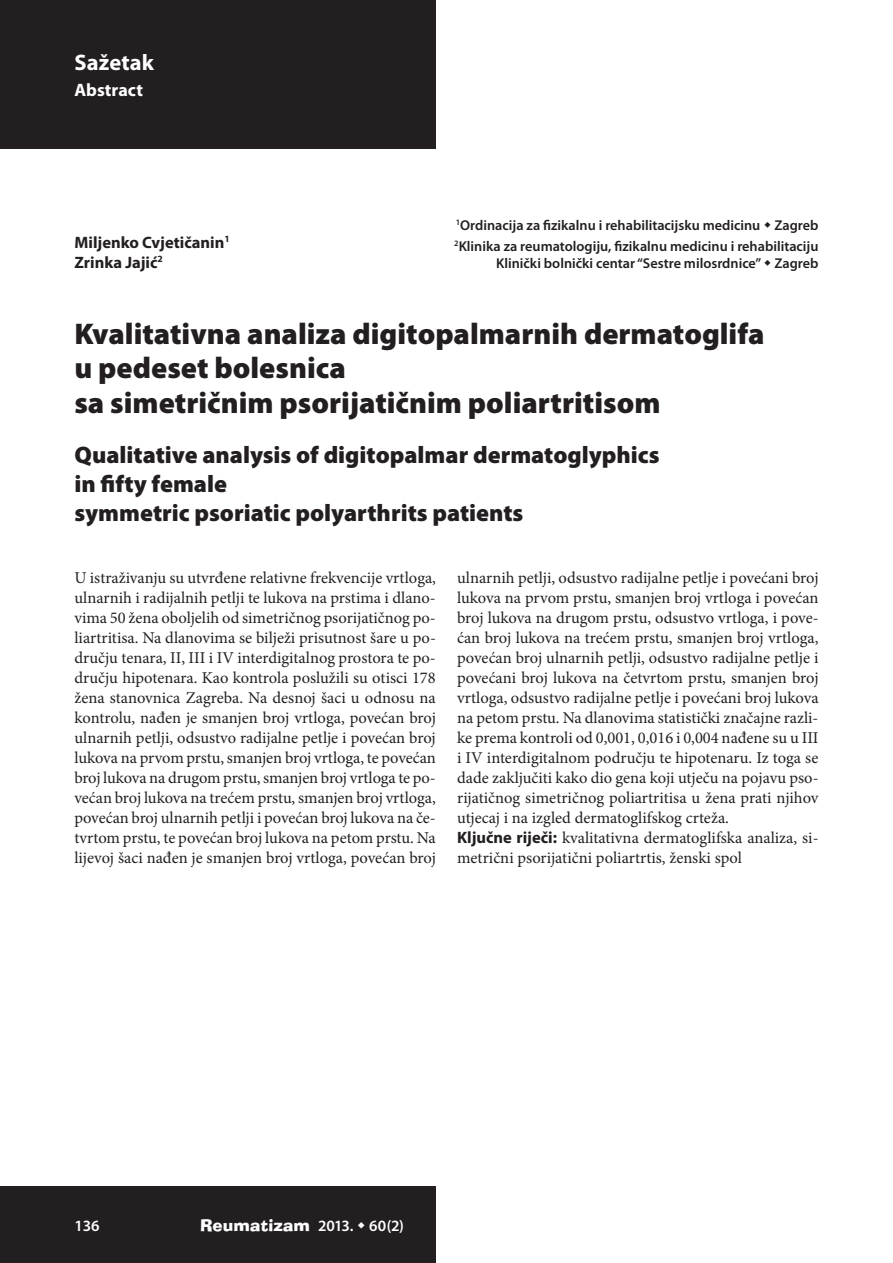
<style>
.page{position:relative;width:893px;height:1263px;background:#fff}
.page>*{position:absolute;margin:0;border:0;box-sizing:border-box;transform-origin:0 0}
.t1{font:900 30px/34px "Myriad Pro";color:#231f20}
.t2{font:900 24px/29px "Myriad Pro";color:#231f20}
.t3{font:700 22.5px "Myriad Pro";letter-spacing:.005em;color:#fff}
.t4{font:700 18px "Myriad Pro";letter-spacing:.005em;color:#fff}
.t5{font:16.5px/20px "Minion Pro";color:#231f20;text-align:justify}
.t6{font:700 16.5px/20px "Myriad Pro";color:#231f20}
.t7{font:16.35px "Ad Lib BT";letter-spacing:.01em;color:#fff}
.t8{font:600 15.75px "Myriad Pro";color:#fff}
.t9{font:600 14.25px/21.3px "Myriad Pro";color:#231f20}
.s1{font-family:"Myriad Pro";font-weight:700}
.s2{font-family:"Myriad Pro";font-weight:600;font-size:15.75px}
</style>
<div class="page">
<div style="left:0;top:1186px;width:436px;height:77px;background:#231f20"></div>
<div style="left:0;top:0;width:436px;height:149px;background:#231f20"></div>
<h3 class="t3" style="left:74px;top:54px;width:81px">Sažetak</h3>
<p class="t4" style="left:74px;top:83px;width:70px">Abstract</p>
<p class="t6" style="left:74px;top:234px;width:157px">Miljenko Cvjetičanin<sup>1<br></sup>Zrinka Jajić<sup>2</sup></p>
<p class="t9" style="left:454px;top:215px;width:366px"><sup>1</sup>Ordinacija za fizikalnu i rehabilitacijsku medicinu Zagreb<br><sup>2</sup>Klinika za reumatologiju, fizikalnu medicinu i rehabilitaciju</p>
<p class="t9" style="left:496px;top:254px;width:324px">Klinički bolnički centar “Sestre milosrdnice” Zagreb</p>
<h1 class="t1" style="left:74px;top:320px;width:692px">Kvalitativna analiza digitopalmarnih dermatoglifa u pedeset bolesnica<br>sa simetričnim psorijatičnim poliartritisom</h1>
<h2 class="t2" style="left:74px;top:442px;width:587px">Qualitative analysis of digitopalmar dermatoglyphics in fifty female<br>symmetric psoriatic polyarthrits patients</h2>
<p class="t5" style="left:74px;top:569px;width:363px">U istraživanju su utvrđene relativne frekvencije vrtloga, ulnarnih i radijalnih petlji te lukova na prstima i dlano&shy;vima 50 žena oboljelih od simetričnog psorijatičnog po&shy;liartritisa. Na dlanovima se bilježi prisutnost šare u po&shy;dručju tenara, II, III i IV interdigitalnog prostora te po&shy;dručju hipotenara. Kao kontrola poslužili su otisci 178 žena stanovnica Zagreba. Na desnoj šaci u odnosu na kontrolu, nađen je smanjen broj vrtloga, povećan broj ulnarnih petlji, odsustvo radijalne petlje i povećan broj lukova na prvom prstu, smanjen broj vrtloga, te povećan broj lukova na drugom prstu, smanjen broj vrtloga te po&shy;većan broj lukova na trećem prstu, smanjen broj vrtloga, povećan broj ulnarnih petlji i povećan broj lukova na če&shy;tvrtom prstu, te povećan broj lukova na petom prstu. Na lijevoj šaci nađen je smanjen broj vrtloga, povećan broj</p>
<p class="t5" style="left:457px;top:569px;width:363px;text-align:left">ulnarnih petlji, odsustvo radijalne petlje i povećani broj lukova na prvom prstu, smanjen broj vrtloga i povećan broj lukova na drugom prstu, odsustvo vrtloga, i pove&shy;ćan broj lukova na trećem prstu, smanjen broj vrtloga, povećan broj ulnarnih petlji, odsustvo radijalne petlje i povećani broj lukova na četvrtom prstu, smanjen broj vrtloga, odsustvo radijalne petlje i povećani broj lukova na petom prstu. Na dlanovima statistički značajne razli&shy;ke prema kontroli od 0,001, 0,016 i 0,004 nađene su u III i IV interdigitalnom području te hipotenaru. Iz toga se dade zaključiti kako dio gena koji utječu na pojavu pso&shy;rijatičnog simetričnog poliartritisa u žena prati njihov utjecaj i na izgled dermatoglifskog crteža.<br><span class="s1">Ključne riječi:</span> kvalitativna dermatoglifska analiza, si&shy;metrični psorijatični poliartrtis, ženski spol</p>
<p class="t8" style="left:74px;top:1220px;width:27px">136</p>
<p class="t7" style="left:200px;top:1219px;width:205px">Reumatizam <span class="s2">2013. 60(2)</span></p>
</div>
